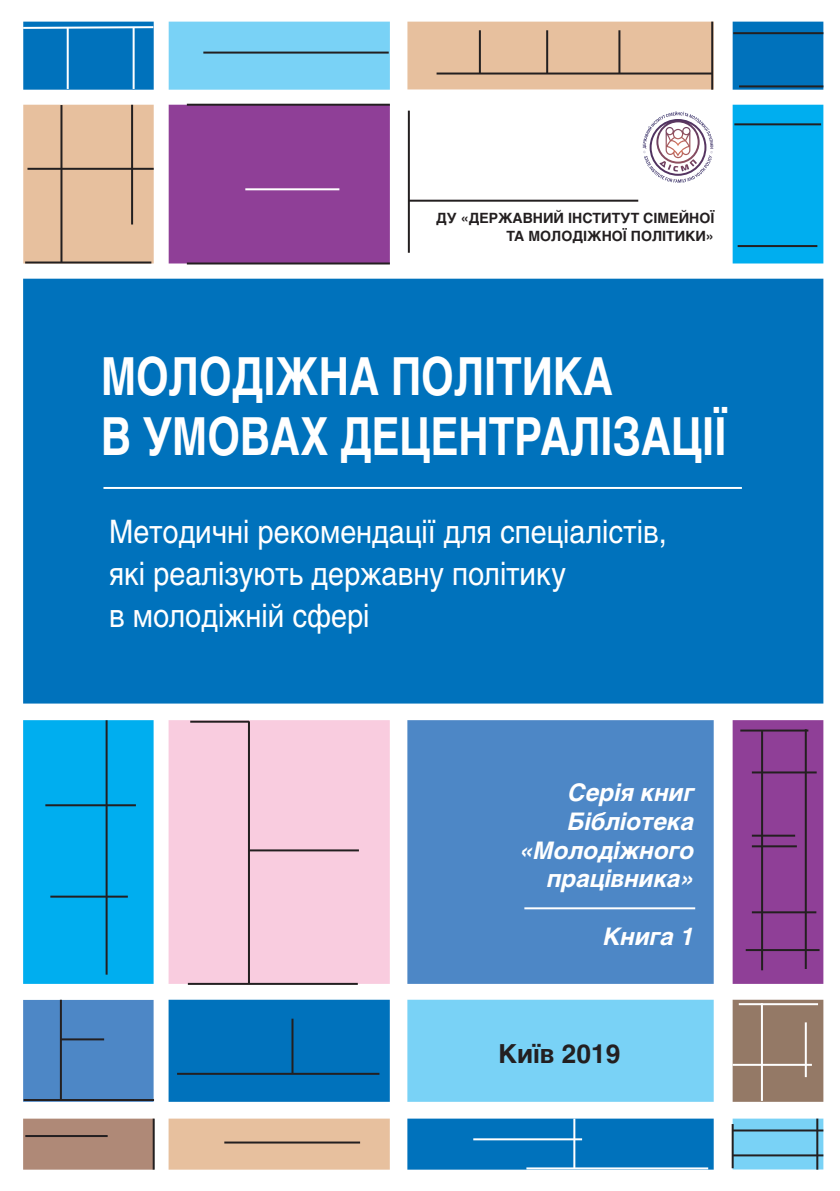
<style>
.page{position:relative;width:840px;height:1191px;background:#fff}
.page>*{position:absolute;margin:0;border:0;box-sizing:border-box;transform-origin:0 0}
.t1{font:700 52px/60px "Helios";color:#fff;scale:.8 1}
.t2{font:32px/42px "Helios";color:#fff;scale:.9 1}
.t3{font:700 26px "Helios";color:#231f20}
.t4{font:italic 700 24px/28.8px "Helios";color:#fff;text-align:right}
.t5{font:700 14px/18px "Helios";color:#231f20;text-align:right}
</style>
<div class="page">
<div style="left:23px;top:279px;width:799px;height:424px;background:#0072bc"></div>
<hr style="left:103px;top:487px;width:638px;height:2px;background:#fff">
<svg style="left:407px;top:110px;width:232px;height:143px"></svg>
<svg style="left:639px;top:108px;width:77px;height:78px"></svg>
<div style="left:168px;top:22px;width:221px;height:68px;background:#79d2f6"></div>
<svg style="left:203px;top:51px;width:187px;height:4px"></svg>
<div style="left:732px;top:22px;width:90px;height:68px;background:#0072bc"></div>
<svg style="left:732px;top:31px;width:92px;height:4px"></svg>
<svg style="left:739px;top:84px;width:85px;height:4px"></svg>
<div style="left:732px;top:105px;width:90px;height:158px;background:#00aeef"></div>
<svg style="left:732px;top:122px;width:90px;height:4px"></svg>
<svg style="left:737px;top:245px;width:81px;height:3px"></svg>
<svg style="left:23px;top:104px;width:131px;height:160px;background:#ddb898"></svg>
<div style="left:23px;top:22px;width:131px;height:68px;background:#0072bc"></div>
<svg style="left:23px;top:25px;width:131px;height:65px"></svg>
<div style="left:168px;top:105px;width:221px;height:158px;background:#8f3f97"></div>
<svg style="left:185px;top:103px;width:205px;height:4px"></svg>
<svg style="left:185px;top:261px;width:205px;height:4px"></svg>
<svg style="left:245px;top:188px;width:95px;height:3px"></svg>
<div style="left:407px;top:22px;width:306px;height:67px;background:#e7c09e"></div>
<svg style="left:434px;top:21px;width:279px;height:69px"></svg>
<div style="left:168px;top:999px;width:221px;height:102px;background:#0072bc"></div>
<svg style="left:177px;top:1018px;width:203px;height:57px"></svg>
<div style="left:168px;top:1118px;width:221px;height:51px;background:#e7c09e"></div>
<svg style="left:224px;top:1141px;width:137px;height:3px"></svg>
<div style="left:407px;top:1118px;width:306px;height:51px;background:#0072bc"></div>
<svg style="left:471px;top:1118px;width:238px;height:52px"></svg>
<div style="left:168px;top:720px;width:221px;height:264px;background:#f9ccdf"></div>
<svg style="left:187px;top:720px;width:172px;height:265px"></svg>
<div style="left:23px;top:720px;width:130px;height:264px;background:#00aeef"></div>
<svg style="left:43px;top:720px;width:95px;height:255px"></svg>
<svg style="left:23px;top:999px;width:131px;height:103px;background:#4d84c0"></svg>
<div style="left:23px;top:1118px;width:130px;height:51px;background:#af8977"></div>
<svg style="left:23px;top:1134px;width:85px;height:4px"></svg>
<svg style="left:152px;top:1118px;width:3px;height:52px"></svg>
<svg style="left:731px;top:1118px;width:93px;height:52px;background:#74bfde"></svg>
<div style="left:732px;top:999px;width:90px;height:102px;background:#947966"></div>
<svg style="left:732px;top:1001px;width:87px;height:101px"></svg>
<div style="left:732px;top:720px;width:90px;height:264px;background:#8f3f97"></div>
<svg style="left:740px;top:729px;width:80px;height:242px"></svg>
<div style="left:407px;top:999px;width:306px;height:102px;background:#79d2f6"></div>
<div style="left:407px;top:720px;width:306px;height:264px;background:#4d87c6"></div>
<svg style="left:524px;top:907px;width:172px;height:3px"></svg>
<p class="t5" style="left:436px;top:209px;width:279px">ДУ «ДЕРЖАВНИЙ ІНСТИТУТ СІМЕЙНОЇ<br>ТА МОЛОДІЖНОЇ ПОЛІТИКИ»</p>
<h1 class="t1" style="left:101px;top:346px;width:782px">МОЛОДІЖНА ПОЛІТИКА<br>В УМОВАХ ДЕЦЕНТРАЛІЗАЦІЇ</h1>
<p class="t2" style="left:109px;top:510px;width:620px">Методичні рекомендації для спеціалістів, які реалізують державну політику<br>в молодіжній сфері</p>
<p class="t4" style="left:520px;top:778px;width:176px">Серія книг<br>Бібліотека «Молодіжного працівника»</p>
<p class="t4" style="left:603px;top:922px;width:92px">Книга 1</p>
<p class="t3" style="left:498px;top:1039px;width:123px">Київ 2019</p>
</div>
